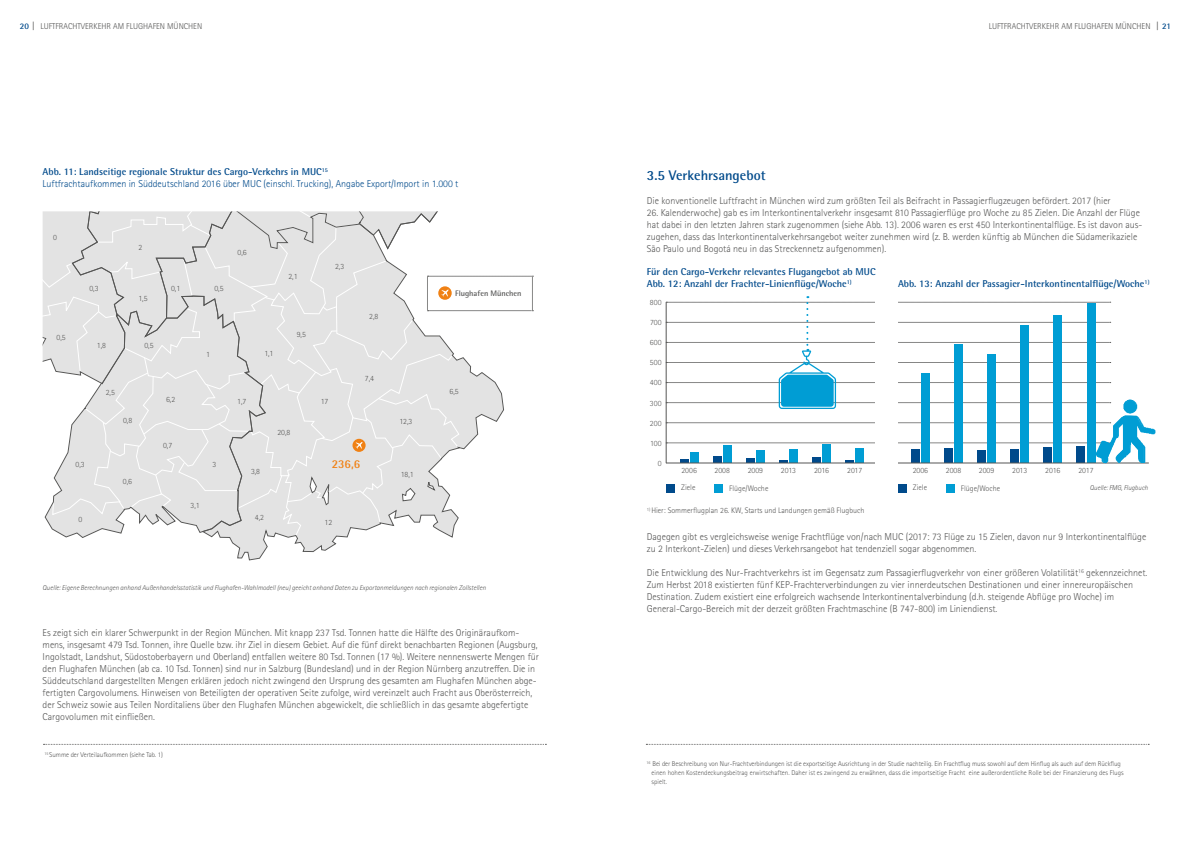
<style>
.page{position:relative;width:1191px;height:842px;background:#fff}
.page>*{position:absolute;margin:0;border:0;box-sizing:border-box;transform-origin:0 0}
.t1{font:700 14px "Rotis Semi Sans Std";color:#004a8b}
.t2{font:700 12px "Rotis Semi Sans Std";color:#f08114}
.t3{font:300 10px/12px "Rotis Sans Serif Std";color:#565655}
.t4{font:700 10px/12px "Rotis Semi Sans Std";color:#004a8b}
.t5{font:300 10px "Rotis Sans Serif Std";color:#004a8b}
.t6{font:300 8.5px "Rotis Sans Serif Std";color:#565655}
.t7{font:700 8.5px "Rotis Semi Sans Std";color:#004a8b}
.t8{font:300 8px "Rotis Sans Serif Std";color:#565655}
.t9{font:700 8px "Rotis Semi Sans Std";color:#565655}
.t10{font:300 7px/9px "Rotis Sans Serif Std";letter-spacing:-.01em;color:#565655}
.t11{font:italic 300 7px "Rotis Sans Serif Std";color:#565655}
.s1{font-family:"Frutiger";font-weight:400;font-stretch:condensed;color:#565655}
</style>
<div class="page">
<svg style="left:42px;top:211px;width:491px;height:350px"></svg>
<hr style="left:666px;top:302px;width:1px;height:161px;background:#565655">
<div style="left:921px;top:373px;width:8px;height:90px;background:#009dd4"></div>
<div style="left:954px;top:345px;width:8px;height:118px;background:#009dd4"></div>
<div style="left:987px;top:355px;width:9px;height:108px;background:#009dd4"></div>
<div style="left:1020px;top:325px;width:9px;height:138px;background:#009dd4"></div>
<div style="left:1053px;top:316px;width:9px;height:147px;background:#009dd4"></div>
<div style="left:1086px;top:303px;width:9px;height:160px;background:#009dd4"></div>
<hr style="left:666px;top:463px;width:482px;height:1px;background:#565655">
<div style="left:714px;top:484px;width:8px;height:8px;background:#009dd4"></div>
<div style="left:946px;top:484px;width:8px;height:8px;background:#009dd4"></div>
<div style="left:666px;top:484px;width:8px;height:8px;background:#004a8b"></div>
<div style="left:898px;top:484px;width:8px;height:8px;background:#004a8b"></div>
<div style="left:874px;top:290px;width:23px;height:186px;background:#fff"></div>
<img style="left:1094px;top:399px;width:62px;height:65px">
<div style="left:1124px;top:400px;width:12px;height:13px;background:#009dd4;border-radius:50%"></div>
<svg style="left:666px;top:415px;width:488px;height:48px"></svg>
<svg style="left:666px;top:296px;width:444px;height:113px"></svg>
<svg style="left:43px;top:744px;width:503px;height:1px"></svg>
<svg style="left:646px;top:744px;width:503px;height:1px"></svg>
<p class="t6" style="left:40px;top:22px;width:163px">LUFTFRACHTVERKEHR AM FLUGHAFEN MÜNCHEN</p>
<p class="t6" style="left:988px;top:22px;width:163px">LUFTFRACHTVERKEHR AM FLUGHAFEN MÜNCHEN</p>
<p class="t7" style="left:20px;top:21px;width:16px">20 <span class="s1">|</span></p>
<p class="t7" style="left:1162px;top:21px;width:10px">21</p>
<p class="t4" style="left:43px;top:166px;width:287px">Abb. 11: Landseitige regionale Struktur des Cargo-Verkehrs in MUC<sup>15</sup></p>
<p class="t5" style="left:43px;top:178px;width:417px">Luftfrachtaufkommen in Süddeutschland 2016 über MUC (einschl. Trucking), Angabe Export/Import in 1.000 t</p>
<p class="t8" style="left:53px;top:233px;width:5px">0</p>
<p class="t8" style="left:138px;top:242px;width:5px">2</p>
<p class="t8" style="left:89px;top:283px;width:11px">0,3</p>
<p class="t8" style="left:138px;top:293px;width:11px">1,5</p>
<p class="t8" style="left:171px;top:284px;width:11px">0,1</p>
<p class="t8" style="left:214px;top:283px;width:11px">0,5</p>
<p class="t8" style="left:57px;top:333px;width:11px">0,5</p>
<p class="t8" style="left:97px;top:341px;width:11px">1,8</p>
<p class="t8" style="left:144px;top:341px;width:11px">0,5</p>
<p class="t8" style="left:75px;top:460px;width:11px">0,3</p>
<p class="t8" style="left:79px;top:515px;width:5px">0</p>
<p class="t8" style="left:106px;top:388px;width:11px">2,5</p>
<p class="t8" style="left:123px;top:416px;width:11px">0,8</p>
<p class="t8" style="left:123px;top:476px;width:11px">0,6</p>
<p class="t8" style="left:166px;top:395px;width:11px">6,2</p>
<p class="t8" style="left:163px;top:441px;width:11px">0,7</p>
<p class="t8" style="left:206px;top:350px;width:5px">1</p>
<p class="t8" style="left:191px;top:501px;width:11px">3,1</p>
<p class="t8" style="left:212px;top:460px;width:5px">3</p>
<p class="t8" style="left:237px;top:248px;width:11px">0,6</p>
<p class="t8" style="left:288px;top:271px;width:11px">2,1</p>
<p class="t8" style="left:237px;top:397px;width:11px">1,7</p>
<p class="t8" style="left:264px;top:349px;width:11px">1,1</p>
<p class="t8" style="left:297px;top:330px;width:11px">9,5</p>
<p class="t8" style="left:277px;top:427px;width:15px">20,8</p>
<p class="t8" style="left:251px;top:466px;width:11px">3,8</p>
<p class="t8" style="left:255px;top:512px;width:11px">4,2</p>
<p class="t8" style="left:335px;top:262px;width:11px">2,3</p>
<p class="t8" style="left:369px;top:312px;width:11px">2,8</p>
<p class="t8" style="left:321px;top:397px;width:9px">17</p>
<p class="t8" style="left:365px;top:373px;width:11px">7,4</p>
<p class="t2" style="left:332px;top:457px;width:30px">236,6</p>
<p class="t8" style="left:324px;top:518px;width:9px">12</p>
<p class="t8" style="left:399px;top:417px;width:15px">12,3</p>
<p class="t8" style="left:401px;top:470px;width:15px">18,1</p>
<p class="t9" style="left:455px;top:288px;width:68px">Flughafen München</p>
<p class="t8" style="left:449px;top:386px;width:11px">6,5</p>
<p class="t11" style="left:43px;top:583px;width:445px">Quelle: Eigene Berechnungen anhand Außenhandelsstatistik und Flughafen-Wahlmodell (neu) geeicht anhand Daten zu Exportanmeldungen nach regionalen Zollstellen</p>
<p class="t3" style="left:43px;top:627px;width:498px">Es zeigt sich ein klarer Schwerpunkt in der Region München. Mit knapp 237 Tsd. Tonnen hatte die Hälfte des Originäraufkom&shy;mens, insgesamt 479 Tsd. Tonnen, ihre Quelle bzw. ihr Ziel in diesem Gebiet. Auf die fünf direkt benachbarten Regionen (Augsburg, Ingolstadt, Landshut, Südostoberbayern und Oberland) entfallen weitere 80 Tsd. Tonnen (17 %). Weitere nennenswerte Mengen für den Flughafen München (ab ca. 10 Tsd. Tonnen) sind nur in Salzburg (Bundesland) und in der Region Nürnberg anzutreffen. Die in Süddeutschland dargestellten Mengen erklären jedoch nicht zwingend den Ursprung des gesamten am Flughafen München abge&shy;fertigten Cargovolumens. Hinweisen von Beteiligten der operativen Seite zufolge, wird vereinzelt auch Fracht aus Oberösterreich, der Schweiz sowie aus Teilen Norditaliens über den Flughafen München abgewickelt, die schließlich in das gesamte abgefertigte Cargovolumen mit einfließen.</p>
<p class="t10" style="left:44px;top:750px;width:120px"><sup>15</sup> Summe der Verteilaufkommen (siehe Tab. 1)</p>
<h1 class="t1" style="left:647px;top:167px;width:120px">3.5 Verkehrsangebot</h1>
<p class="t3" style="left:647px;top:195px;width:465px">Die konventionelle Luftfracht in München wird zum größten Teil als Beifracht in Passagierflugzeugen befördert. 2017 (hier</p>
<p class="t3" style="left:647px;top:207px;width:497px">26. Kalenderwoche) gab es im Interkontinentalverkehr insgesamt 810 Passagierflüge pro Woche zu 85 Zielen. Die Anzahl der Flüge hat dabei in den letzten Jahren stark zugenommen (siehe Abb. 13). 2006 waren es erst 450 Interkontinentalflüge. Es ist davon aus&shy;zugehen, dass das Interkontinentalverkehrsangebot weiter zunehmen wird (z. B. werden künftig ab München die Südamerikaziele São Paulo und Bogotá neu in das Streckennetz aufgenommen).</p>
<p class="t4" style="left:647px;top:266px;width:230px">Für den Cargo-Verkehr relevantes Flugangebot ab MUC<br>Abb. 12: Anzahl der Frachter-Linienflüge/Woche<sup>1)</sup></p>
<p class="t4" style="left:898px;top:278px;width:253px">Abb. 13: Anzahl der Passagier-Interkontinentalflüge/Woche<sup>1)</sup></p>
<p class="t8" style="left:650px;top:298px;width:13px">800</p>
<p class="t8" style="left:650px;top:318px;width:13px">700</p>
<p class="t8" style="left:650px;top:338px;width:13px">600</p>
<p class="t8" style="left:650px;top:358px;width:13px">500</p>
<p class="t8" style="left:650px;top:398px;width:13px">300</p>
<p class="t8" style="left:650px;top:378px;width:13px">400</p>
<p class="t8" style="left:650px;top:418px;width:13px">200</p>
<p class="t8" style="left:650px;top:438px;width:13px">100</p>
<p class="t8" style="left:657px;top:459px;width:5px">0</p>
<p class="t8" style="left:681px;top:466px;width:17px">2006</p>
<p class="t8" style="left:714px;top:466px;width:17px">2008</p>
<p class="t8" style="left:747px;top:466px;width:17px">2009</p>
<p class="t8" style="left:781px;top:466px;width:17px">2013</p>
<p class="t8" style="left:814px;top:466px;width:17px">2016</p>
<p class="t8" style="left:847px;top:466px;width:17px">2017</p>
<p class="t8" style="left:912px;top:466px;width:17px">2006</p>
<p class="t8" style="left:945px;top:466px;width:17px">2008</p>
<p class="t8" style="left:979px;top:466px;width:17px">2009</p>
<p class="t8" style="left:1012px;top:466px;width:17px">2013</p>
<p class="t8" style="left:1045px;top:466px;width:17px">2016</p>
<p class="t8" style="left:1078px;top:466px;width:17px">2017</p>
<p class="t8" style="left:681px;top:483px;width:16px">Ziele</p>
<p class="t8" style="left:729px;top:483px;width:41px">Flüge/Woche</p>
<p class="t8" style="left:913px;top:483px;width:16px">Ziele</p>
<p class="t8" style="left:960px;top:483px;width:41px">Flüge/Woche</p>
<p class="t3" style="left:647px;top:531px;width:501px">Dagegen gibt es vergleichsweise wenige Frachtflüge von/nach MUC (2017: 73 Flüge zu 15 Zielen, davon nur 9 Interkontinentalflüge zu 2 Interkont-Zielen) und dieses Verkehrsangebot hat tendenziell sogar abgenommen.</p>
<p class="t3" style="left:647px;top:567px;width:502px">Die Entwicklung des Nur-Frachtverkehrs ist im Gegensatz zum Passagierflugverkehr von einer größeren Volatilität<sup>16</sup> gekennzeichnet.<br>Zum Herbst 2018 existierten fünf KEP-Frachterverbindungen zu vier innerdeutschen Destinationen und einer innereuropäischen Destination. Zudem existiert eine erfolgreich wachsende Interkontinentalverbindung (d.h. steigende Abflüge pro Woche) im General-Cargo-Bereich mit der derzeit größten Frachtmaschine (B 747-800) im Liniendienst.</p>
<p class="t11" style="left:1089px;top:484px;width:60px">Quelle: FMG, Flugbuch</p>
<p class="t8" style="left:647px;top:506px;width:219px"><sup>1)</sup> Hier: Sommerflugplan 26. KW, Starts und Landungen gemäß Flugbuch</p>
<p class="t10" style="left:651px;top:759px;width:474px;text-indent:-5px"><sup>16</sup> Bei der Beschreibung von Nur-Frachtverbindungen ist die exportseitige Ausrichtung in der Studie nachteilig. Ein Frachtflug muss sowohl auf dem Hinflug als auch auf dem Rückflug einen hohen Kostendeckungsbeitrag erwirtschaften. Daher ist es zwingend zu erwähnen, dass die importseitige Fracht eine außerordentliche Rolle bei der Finanzierung des Flugs spielt.</p>
</div>
